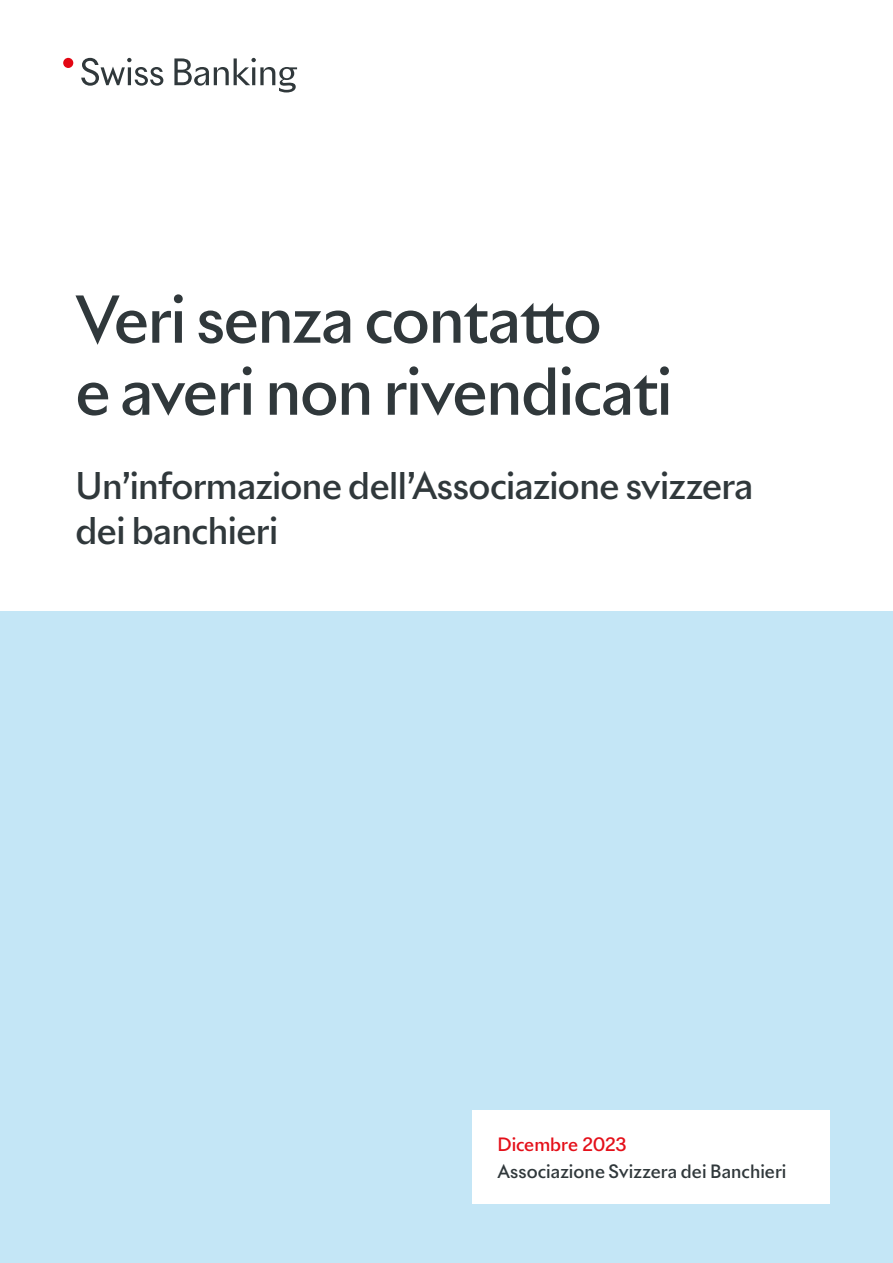
<style>
.page{position:relative;width:893px;height:1263px;background:#fff}
.page>*{position:absolute;margin:0;border:0;box-sizing:border-box;transform-origin:0 0}
.t1{font:500 63px/72px "Riviera Nights";letter-spacing:-.02em;color:#30383b}
.t2{font:500 36px/45px "Riviera Nights";letter-spacing:-.015em;color:#30383b}
.t3{font:500 18px "Riviera Nights";letter-spacing:.005em;color:#30383b}
.t4{font:500 18px "Riviera Nights";letter-spacing:-.005em;color:#e4101a}
</style>
<div class="page">
<svg style="left:81px;top:58px;width:82px;height:28px"></svg>
<svg style="left:174px;top:58px;width:123px;height:34px"></svg>
<div style="left:63px;top:58px;width:10px;height:10px;background:#e30613;border-radius:50%"></div>
<div style="left:0;top:612px;width:893px;height:651px;background:#c4e6f6"></div>
<div style="left:472px;top:1110px;width:357px;height:94px;background:#fff"></div>
<h1 class="t1" style="left:75px;top:283px;width:599px">Veri senza contatto<br>e averi non rivendicati</h1>
<p class="t2" style="left:75px;top:463px;width:679px">Un’informazione dell’Associazione svizzera dei banchieri</p>
<p class="t4" style="left:497px;top:1133px;width:131px">Dicembre 2023</p>
<p class="t3" style="left:497px;top:1160px;width:291px">Associazione Svizzera dei Banchieri</p>
</div>
